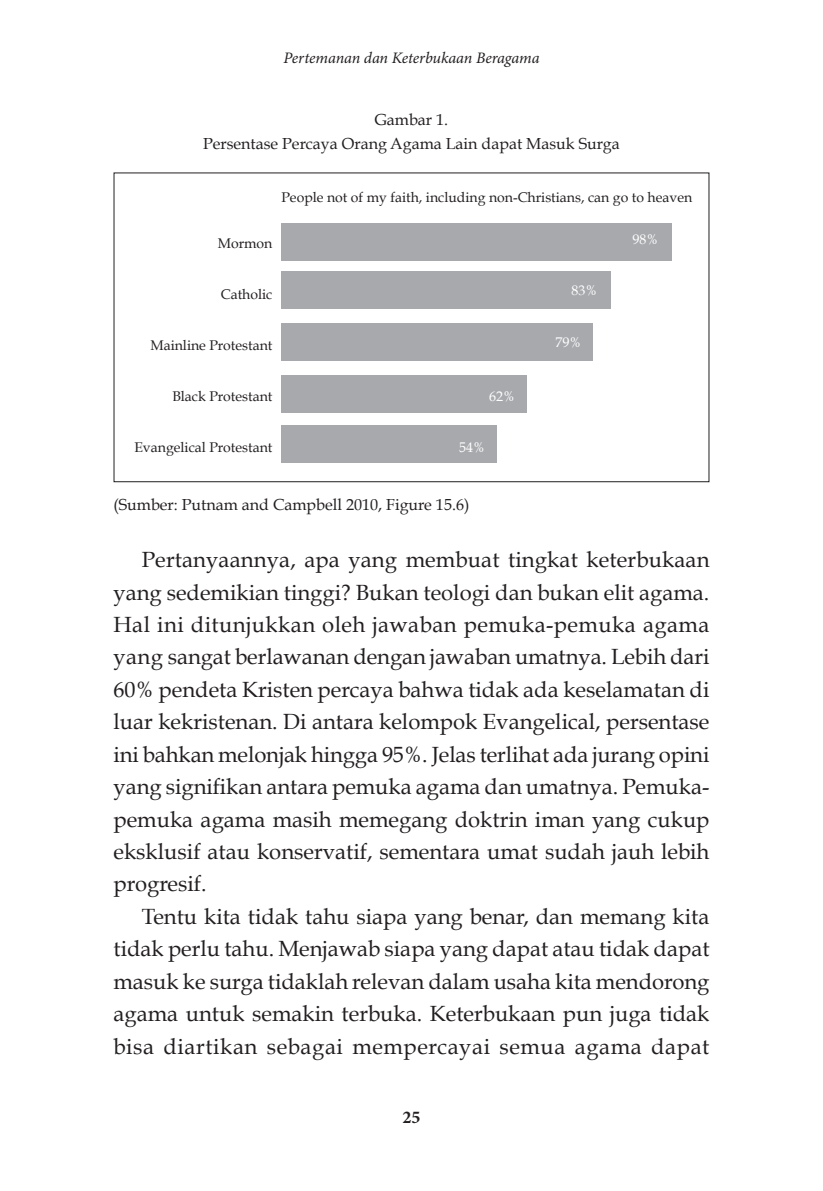
<style>
.page{position:relative;width:823px;height:1191px;background:#fff}
.page>*{position:absolute;margin:0;border:0;box-sizing:border-box;transform-origin:0 0}
.t1{font:22px/32.4px "Book Antiqua";color:#231f20;text-align:justify}
.t2{font:700 18px "Minion Pro";color:#231f20}
.t3{font:16px/24.4px "Book Antiqua";color:#231f20;text-align:center}
.t4{font:italic 16px "Minion Pro";letter-spacing:-.005em;color:#231f20}
.t5{font:14px "Book Antiqua";color:#231f20}
.t6{font:14px "Book Antiqua";color:#fff}
</style>
<div class="page">
<div style="left:281px;top:223px;width:390px;height:38px;background:#a8a9ad"></div>
<div style="left:281px;top:271px;width:329px;height:38px;background:#a8a9ad"></div>
<div style="left:281px;top:323px;width:311px;height:38px;background:#a8a9ad"></div>
<div style="left:281px;top:375px;width:245px;height:38px;background:#a8a9ad"></div>
<div style="left:281px;top:425px;width:216px;height:38px;background:#a8a9ad"></div>
<p class="t4" style="left:283px;top:46px;width:257px">Pertemanan dan Keterbukaan Beragama</p>
<p class="t3" style="left:203px;top:107px;width:418px">Gambar 1.<br>Persentase Percaya Orang Agama Lain dapat Masuk Surga</p>
<p class="t5" style="left:281px;top:189px;width:412px">People not of my faith, including non-Christians, can go to heaven</p>
<p class="t5" style="left:218px;top:235px;width:56px">Mormon</p>
<p class="t6" style="left:632px;top:230px;width:27px">98%</p>
<p class="t5" style="left:220px;top:286px;width:53px">Catholic</p>
<p class="t6" style="left:571px;top:282px;width:27px">83%</p>
<p class="t5" style="left:150px;top:337px;width:123px">Mainline Protestant</p>
<p class="t6" style="left:555px;top:334px;width:27px">79%</p>
<p class="t5" style="left:172px;top:388px;width:101px">Black Protestant</p>
<p class="t5" style="left:134px;top:439px;width:139px">Evangelical Protestant</p>
<p class="t6" style="left:489px;top:388px;width:27px">62%</p>
<p class="t6" style="left:459px;top:438px;width:27px">54%</p>
<p class="t3" style="left:113px;top:493px;width:357px">(Sumber: Putnam and Campbell 2010, Figure 15.6)</p>
<p class="t1" style="left:113px;top:543px;width:597px;text-indent:28px">Pertanyaannya, apa yang membuat tingkat keterbukaan yang sedemikian tinggi? Bukan teologi dan bukan elit agama.<br>Hal ini ditunjukkan oleh jawaban pemuka-pemuka agama yang sangat berlawanan dengan jawaban umatnya. Lebih dari 60% pendeta Kristen percaya bahwa tidak ada keselamatan di luar kekristenan. Di antara kelompok Evangelical, persentase ini bahkan melonjak hingga 95%. Jelas terlihat ada jurang opini yang signifikan antara pemuka agama dan umatnya. Pemuka&shy;pemuka agama masih memegang doktrin iman yang cukup eksklusif atau konservatif, sementara umat sudah jauh lebih progresif.</p>
<p class="t1" style="left:113px;top:900px;width:597px;text-indent:28px">Tentu kita tidak tahu siapa yang benar, dan memang kita tidak perlu tahu. Menjawab siapa yang dapat atau tidak dapat masuk ke surga tidaklah relevan dalam usaha kita mendorong agama untuk semakin terbuka. Keterbukaan pun juga tidak bisa diartikan sebagai mempercayai semua agama dapat</p>
<p class="t2" style="left:402px;top:1104px;width:19px">25</p>
</div>
